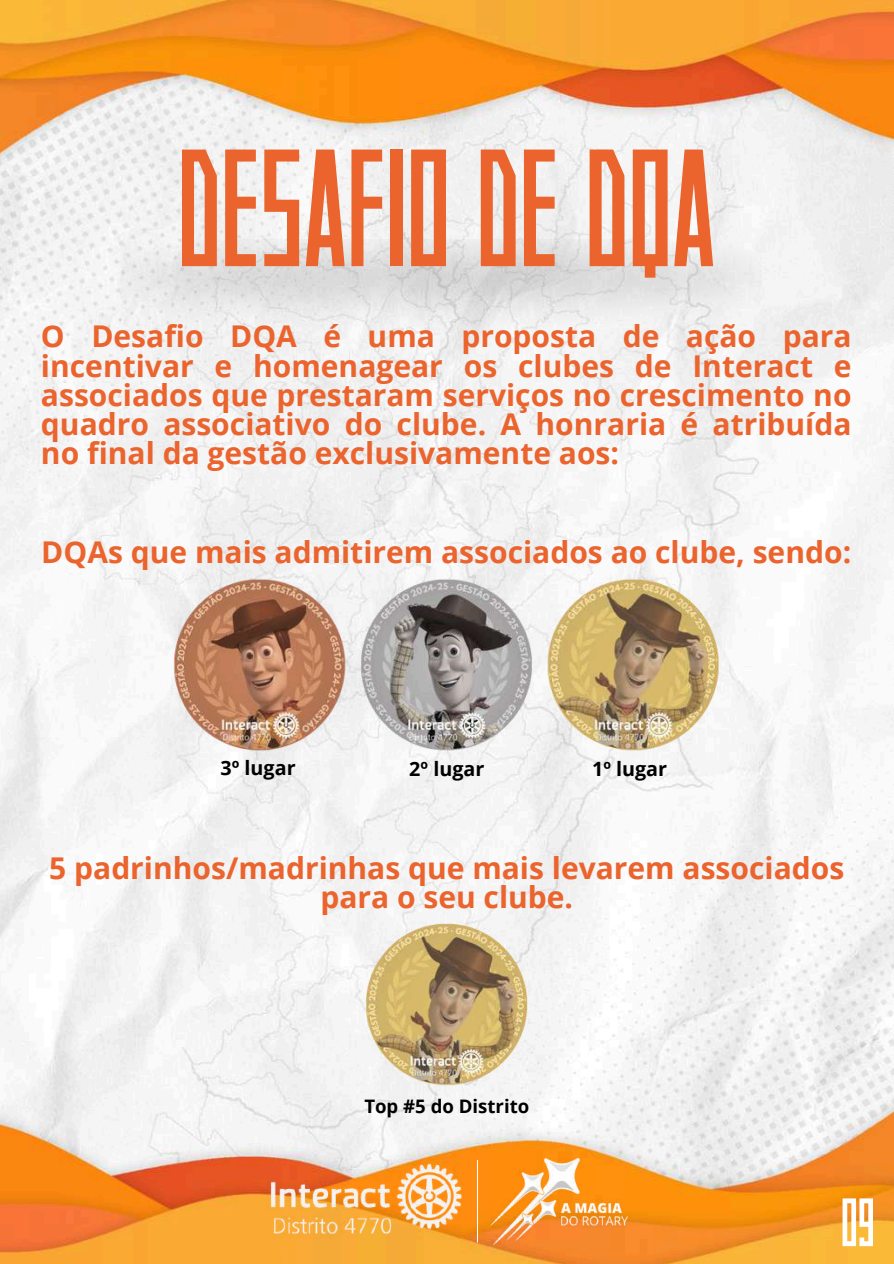
<style>
.page{position:relative;width:894px;height:1264px;background:#fff}
.page>*{position:absolute;margin:0;border:0;box-sizing:border-box;transform-origin:0 0}
.t1{font:166.5px "ST Agitaciya";color:#eb632d}
.t2{font:68.25px "ST Agitaciya";color:#fff}
.t3{font:700 30px/29.2px "Open Sans";color:#eb632d;text-align:justify}
.t4{font:700 19.65px "Open Sans";color:#000}
.t5{font:700 18.6px "Open Sans";color:#000}
</style>
<div class="page">
<img style="left:0;top:0;width:893px;height:1263px">
<img style="left:265px;top:1159px;width:202px;height:82px">
<hr style="left:477px;top:1159px;width:1px;height:83px;background:#fff">
<img style="left:490px;top:1157px;width:137px;height:87px">
<img style="left:121px;top:240px;width:640px;height:95px">
<img style="left:165px;top:576px;width:563px;height:180px">
<img style="left:357px;top:921px;width:179px;height:170px">
<h1 class="t1" style="left:178px;top:111px;width:539px">DESAFIO DE DQA</h1>
<p class="t3" style="left:41px;top:321px;width:811px">O Desafio DQA é uma proposta de ação para incentivar e homenagear os clubes de Interact e associados que prestaram serviços no crescimento no quadro associativo do clube. A honraria é atribuída no final da gestão exclusivamente aos:</p>
<p class="t3" style="left:41px;top:536px;width:811px">DQAs que mais admitirem associados ao clube, sendo:</p>
<p class="t4" style="left:220px;top:754px;width:77px">3º lugar</p>
<p class="t4" style="left:409px;top:754px;width:77px">2º lugar</p>
<p class="t4" style="left:592px;top:755px;width:76px">1º lugar</p>
<p class="t3" style="left:49px;top:852px;width:796px;text-align:center">5 padrinhos/madrinhas que mais levarem associados para o seu clube.</p>
<p class="t5" style="left:364px;top:1093px;width:166px">Top #5 do Distrito</p>
<h2 class="t2" style="left:840px;top:1182px;width:35px">09</h2>
</div>
